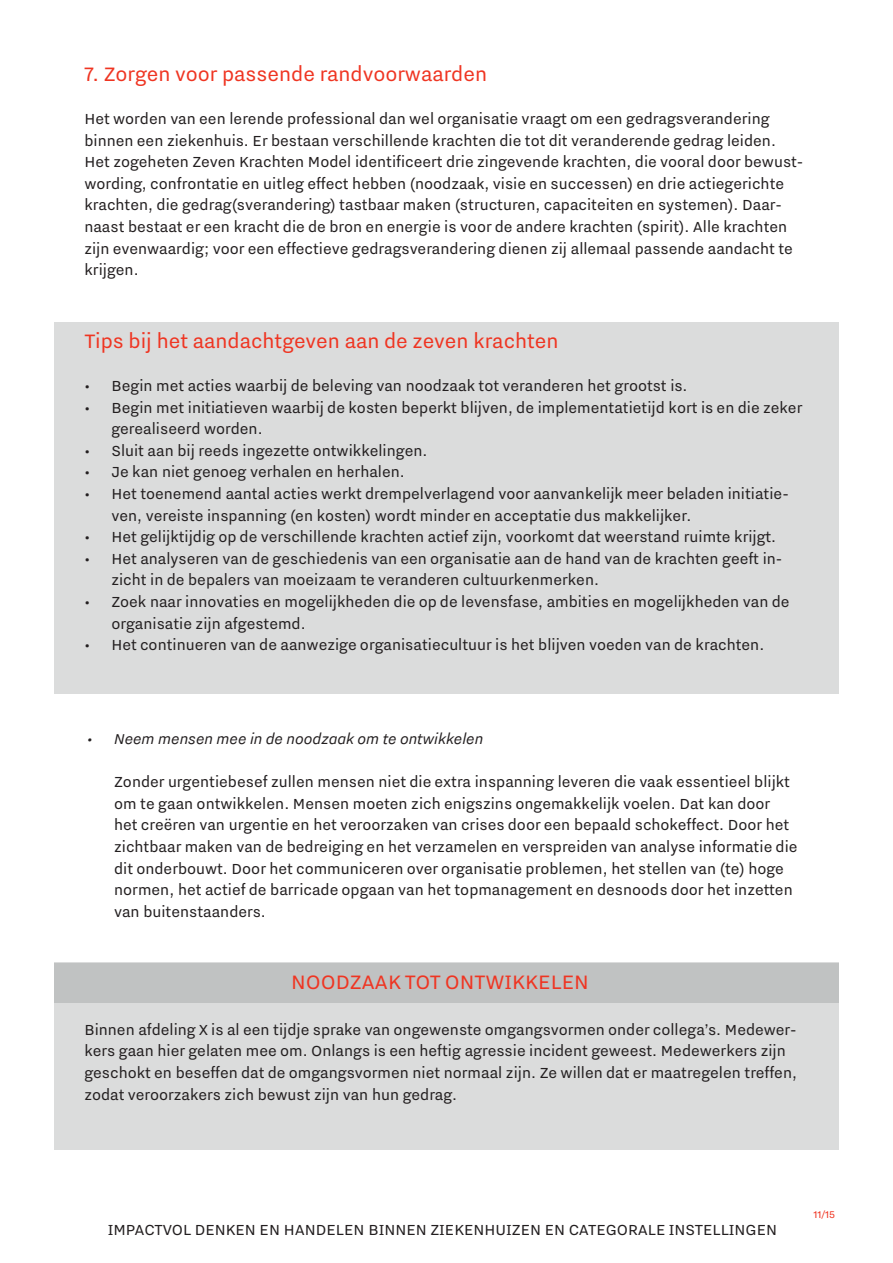
<style>
.page{position:relative;width:893px;height:1263px;background:#fff}
.page>*{position:absolute;margin:0;border:0;box-sizing:border-box;transform-origin:0 0}
.t1{font:24px "Nitti Grotesk";color:#ef3522}
.t2{font:18px/21.6px "Nitti Grotesk";color:#231f20}
.t3{font:italic 18px "Nitti Grotesk";color:#231f20}
.t4{font:12px "Nitti Grotesk";color:#ef3522}
</style>
<div class="page">
<div style="left:54px;top:322px;width:785px;height:371px;background:#dbdcdc"></div>
<div style="left:54px;top:963px;width:785px;height:187px;background:#dbdcdc"></div>
<div style="left:54px;top:963px;width:785px;height:39px;background:#c0c2c2"></div>
<h1 class="t1" style="left:84px;top:60px;width:404px">7. Zorgen voor passende randvoorwaarden</h1>
<p class="t2" style="left:84px;top:107px;width:720px">Het worden van een lerende professional dan wel organisatie vraagt om een gedragsverandering binnen een ziekenhuis. Er bestaan verschillende krachten die tot dit veranderende gedrag leiden.<br>Het zogeheten Zeven Krachten Model identificeert drie zingevende krachten, die vooral door bewust&shy;wording, confrontatie en uitleg effect hebben (noodzaak, visie en successen) en drie actiegerichte krachten, die gedrag(sverandering) tastbaar maken (structuren, capaciteiten en systemen). Daar&shy;naast bestaat er een kracht die de bron en energie is voor de andere krachten (spirit). Alle krachten zijn evenwaardig; voor een effectieve gedragsverandering dienen zij allemaal passende aandacht te krijgen.</p>
<h1 class="t1" style="left:84px;top:327px;width:476px">Tips bij het aandachtgeven aan de zeven krachten</h1>
<p class="t2" style="left:84px;top:374px;width:604px">• Begin met acties waarbij de beleving van noodzaak tot veranderen het grootst is.</p>
<p class="t2" style="left:111px;top:396px;width:692px;text-indent:-27px">• Begin met initiatieven waarbij de kosten beperkt blijven, de implementatietijd kort is en die zeker gerealiseerd worden.</p>
<p class="t2" style="left:84px;top:439px;width:345px">• Sluit aan bij reeds ingezette ontwikkelingen.</p>
<p class="t2" style="left:84px;top:461px;width:322px">• Je kan niet genoeg verhalen en herhalen.</p>
<p class="t2" style="left:111px;top:482px;width:679px;text-indent:-27px">• Het toenemend aantal acties werkt drempelverlagend voor aanvankelijk meer beladen initiatie&shy;ven, vereiste inspanning (en kosten) wordt minder en acceptatie dus makkelijker.</p>
<p class="t2" style="left:84px;top:526px;width:693px">• Het gelijktijdig op de verschillende krachten actief zijn, voorkomt dat weerstand ruimte krijgt.</p>
<p class="t2" style="left:111px;top:547px;width:672px;text-indent:-27px">• Het analyseren van de geschiedenis van een organisatie aan de hand van de krachten geeft in&shy;zicht in de bepalers van moeizaam te veranderen cultuurkenmerken.</p>
<p class="t2" style="left:111px;top:590px;width:680px;text-indent:-27px">• Zoek naar innovaties en mogelijkheden die op de levensfase, ambities en mogelijkheden van de organisatie zijn afgestemd.</p>
<p class="t2" style="left:84px;top:634px;width:681px">• Het continueren van de aanwezige organisatiecultuur is het blijven voeden van de krachten.</p>
<p class="t3" style="left:87px;top:728px;width:398px">• Neem mensen mee in de noodzaak om te ontwikkelen</p>
<p class="t2" style="left:114px;top:771px;width:685px">Zonder urgentiebesef zullen mensen niet die extra inspanning leveren die vaak essentieel blijkt om te gaan ontwikkelen. Mensen moeten zich enigszins ongemakkelijk voelen. Dat kan door het creëren van urgentie en het veroorzaken van crises door een bepaald schokeffect. Door het zichtbaar maken van de bedreiging en het verzamelen en verspreiden van analyse informatie die dit onderbouwt. Door het communiceren over organisatie problemen, het stellen van (te) hoge normen, het actief de barricade opgaan van het topmanagement en desnoods door het inzetten van buitenstaanders.</p>
<h1 class="t1" style="left:291px;top:968px;width:299px">NOODZAAK TOT ONTWIKKELEN</h1>
<p class="t2" style="left:84px;top:1018px;width:714px">Binnen afdeling X is al een tijdje sprake van ongewenste omgangsvormen onder collega’s. Medewer&shy;kers gaan hier gelaten mee om. Onlangs is een heftig agressie incident geweest. Medewerkers zijn geschokt en beseffen dat de omgangsvormen niet normaal zijn. Ze willen dat er maatregelen treffen, zodat veroorzakers zich bewust zijn van hun gedrag.</p>
<p class="t2" style="left:108px;top:1218px;width:671px">IMPACTVOL DENKEN EN HANDELEN BINNEN ZIEKENHUIZEN EN CATEGORALE INSTELLINGEN</p>
<p class="t4" style="left:813px;top:1208px;width:23px">11/15</p>
</div>
